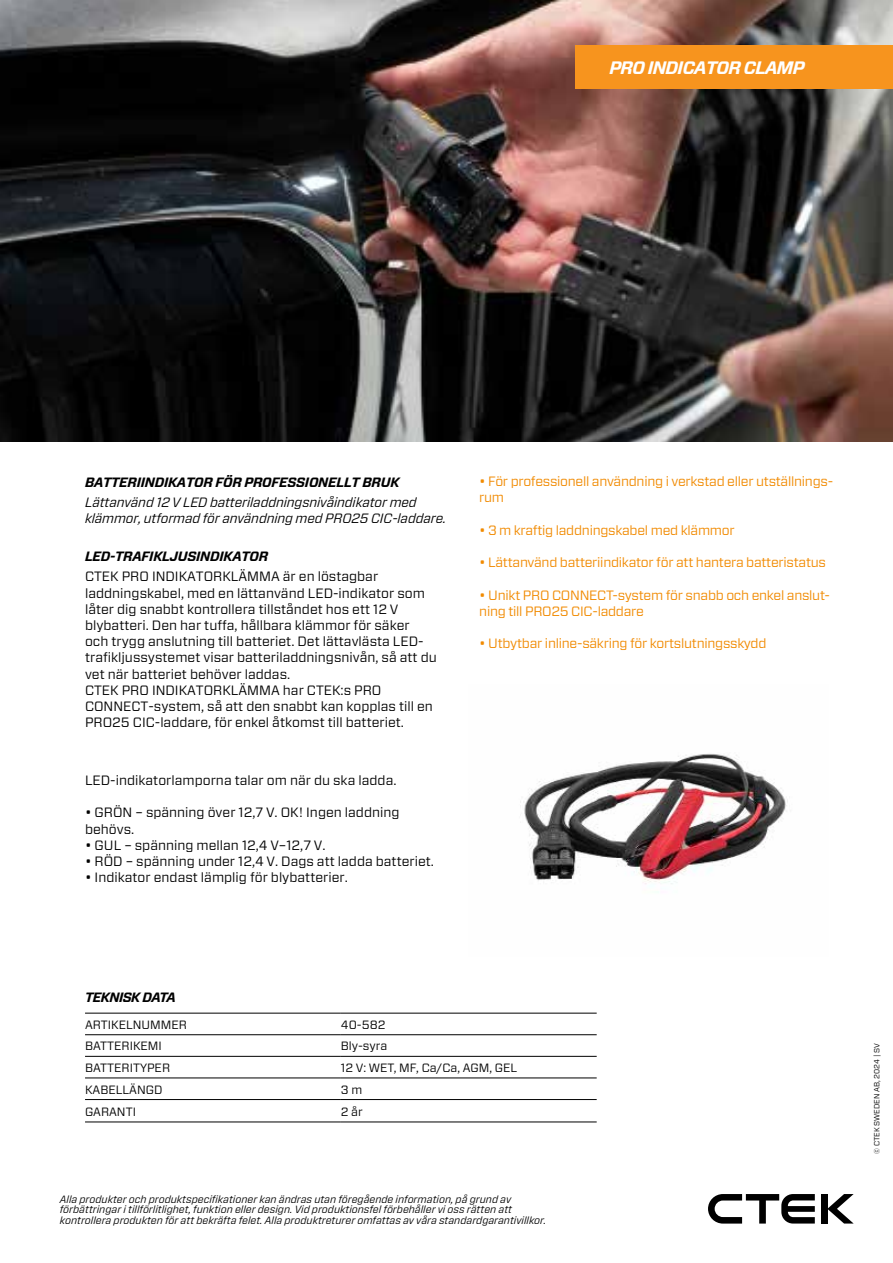
<style>
.page{position:relative;width:893px;height:1263px;background:#fff}
.page>*{position:absolute;margin:0;border:0;box-sizing:border-box;transform-origin:0 0}
.t1{font:italic 700 18px "Forza";letter-spacing:-.04em;color:#fff}
.t2{font:13.5px/16.2px "Forza";color:#000}
.t3{font:13.5px/16.2px "Forza";letter-spacing:-.02em;color:#f18a00}
.t4{font:italic 13.5px/16.2px "Forza";letter-spacing:-.01em;color:#000}
.t5{font:italic 700 13.5px "Forza";letter-spacing:-.02em;color:#000}
.t6{font:italic 700 13.5px "Forza";letter-spacing:-.04em;color:#000}
.t7{font:12px "Forza";color:#000}
.t8{font:italic 10.5px/10.5px "Forza";color:#000}
.t9{font:7.5px "Forza";color:#000}
</style>
<div class="page">
<img style="left:0;top:0;width:893px;height:441px">
<div style="left:575px;top:45px;width:318px;height:44px;background:#f7941e"></div>
<div style="left:821px;top:1194px;width:6px;height:29px;background:#000"></div>
<svg style="left:827px;top:1194px;width:27px;height:29px"></svg>
<svg style="left:708px;top:1194px;width:107px;height:29px"></svg>
<img style="left:520px;top:753px;width:268px;height:140px">
<hr style="left:85px;top:1099px;width:256px;height:1px;background:#000">
<hr style="left:341px;top:1099px;width:256px;height:1px;background:#000">
<hr style="left:85px;top:1121px;width:256px;height:1px;background:#000">
<hr style="left:85px;top:1077px;width:256px;height:1px;background:#000">
<hr style="left:341px;top:1077px;width:256px;height:1px;background:#000">
<hr style="left:85px;top:1013px;width:256px;height:1px;background:#000">
<hr style="left:341px;top:1013px;width:256px;height:1px;background:#000">
<hr style="left:85px;top:1034px;width:256px;height:1px;background:#000">
<hr style="left:341px;top:1034px;width:256px;height:1px;background:#000">
<hr style="left:85px;top:1056px;width:256px;height:1px;background:#000">
<hr style="left:341px;top:1056px;width:256px;height:1px;background:#000">
<hr style="left:341px;top:1121px;width:256px;height:1px;background:#000">
<h1 class="t1" style="left:609px;top:56px;width:197px">PRO INDICATOR CLAMP</h1>
<p class="t5" style="left:85px;top:473px;width:316px">BATTERIINDIKATOR FÖR PROFESSIONELLT BRUK</p>
<p class="t4" style="left:85px;top:494px;width:363px">Lättanvänd 12 V LED batteriladdningsnivåindikator med klämmor, utformad för användning med PRO25 CIC-laddare.</p>
<p class="t5" style="left:85px;top:547px;width:185px">LED-TRAFIKLJUSINDIKATOR</p>
<p class="t2" style="left:85px;top:568px;width:353px">CTEK PRO INDIKATORKLÄMMA är en löstagbar laddningskabel, med en lättanvänd LED-indikator som låter dig snabbt kontrollera tillståndet hos ett 12 V blybatteri. Den har tuffa, hållbara klämmor för säker<br>och trygg anslutning till batteriet. Det lättavlästa LED&shy;trafikljussystemet visar batteriladdningsnivån, så att du vet när batteriet behöver laddas.<br>CTEK PRO INDIKATORKLÄMMA har CTEK:s PRO CONNECT-system, så att den snabbt kan kopplas till en PRO25 CIC-laddare, för enkel åtkomst till batteriet.</p>
<p class="t2" style="left:85px;top:772px;width:313px">LED-indikatorlamporna talar om när du ska ladda.</p>
<p class="t2" style="left:85px;top:804px;width:316px">• GRÖN – spänning över 12,7 V. OK! Ingen laddning behövs.</p>
<p class="t2" style="left:85px;top:837px;width:242px">• GUL – spänning mellan 12,4 V–12,7 V.</p>
<p class="t2" style="left:85px;top:853px;width:350px">• RÖD – spänning under 12,4 V. Dags att ladda batteriet.</p>
<p class="t2" style="left:85px;top:869px;width:264px">• Indikator endast lämplig för blybatterier.</p>
<p class="t3" style="left:479px;top:473px;width:355px">• För professionell användning i verkstad eller utställnings&shy;rum</p>
<p class="t3" style="left:479px;top:522px;width:257px">• 3 m kraftig laddningskabel med klämmor</p>
<p class="t3" style="left:479px;top:554px;width:348px">• Lättanvänd batteriindikator för att hantera batteristatus</p>
<p class="t3" style="left:479px;top:587px;width:352px">• Unikt PRO CONNECT-system för snabb och enkel anslut&shy;ning till PRO25 CIC-laddare</p>
<p class="t3" style="left:479px;top:635px;width:289px">• Utbytbar inline-säkring för kortslutningsskydd</p>
<p class="t6" style="left:85px;top:988px;width:92px">TEKNISK DATA</p>
<p class="t7" style="left:85px;top:1016px;width:103px">ARTIKELNUMMER</p>
<p class="t7" style="left:341px;top:1016px;width:46px">40-582</p>
<p class="t7" style="left:85px;top:1038px;width:78px">BATTERIKEMI</p>
<p class="t7" style="left:341px;top:1038px;width:48px">Bly-syra</p>
<p class="t7" style="left:85px;top:1059px;width:87px">BATTERITYPER</p>
<p class="t7" style="left:341px;top:1059px;width:178px">12 V: WET, MF, Ca/Ca, AGM, GEL</p>
<p class="t7" style="left:85px;top:1081px;width:79px">KABELLÄNGD</p>
<p class="t7" style="left:341px;top:1081px;width:23px">3 m</p>
<p class="t7" style="left:85px;top:1103px;width:52px">GARANTI</p>
<p class="t7" style="left:341px;top:1103px;width:23px">2 år</p>
<p class="t8" style="left:60px;top:1193px;width:488px">Alla produkter och produktspecifikationer kan ändras utan föregående information, på grund av förbättringar i tillförlitlighet, funktion eller design. Vid produktionsfel förbehåller vi oss rätten att kontrollera produkten för att bekräfta felet. Alla produktreturer omfattas av våra standardgarantivillkor.</p>
<p class="t9" style="left:872px;top:1153px;width:111px;rotate:-90deg">© CTEK SWEDEN AB, 2024 | SV</p>
</div>
